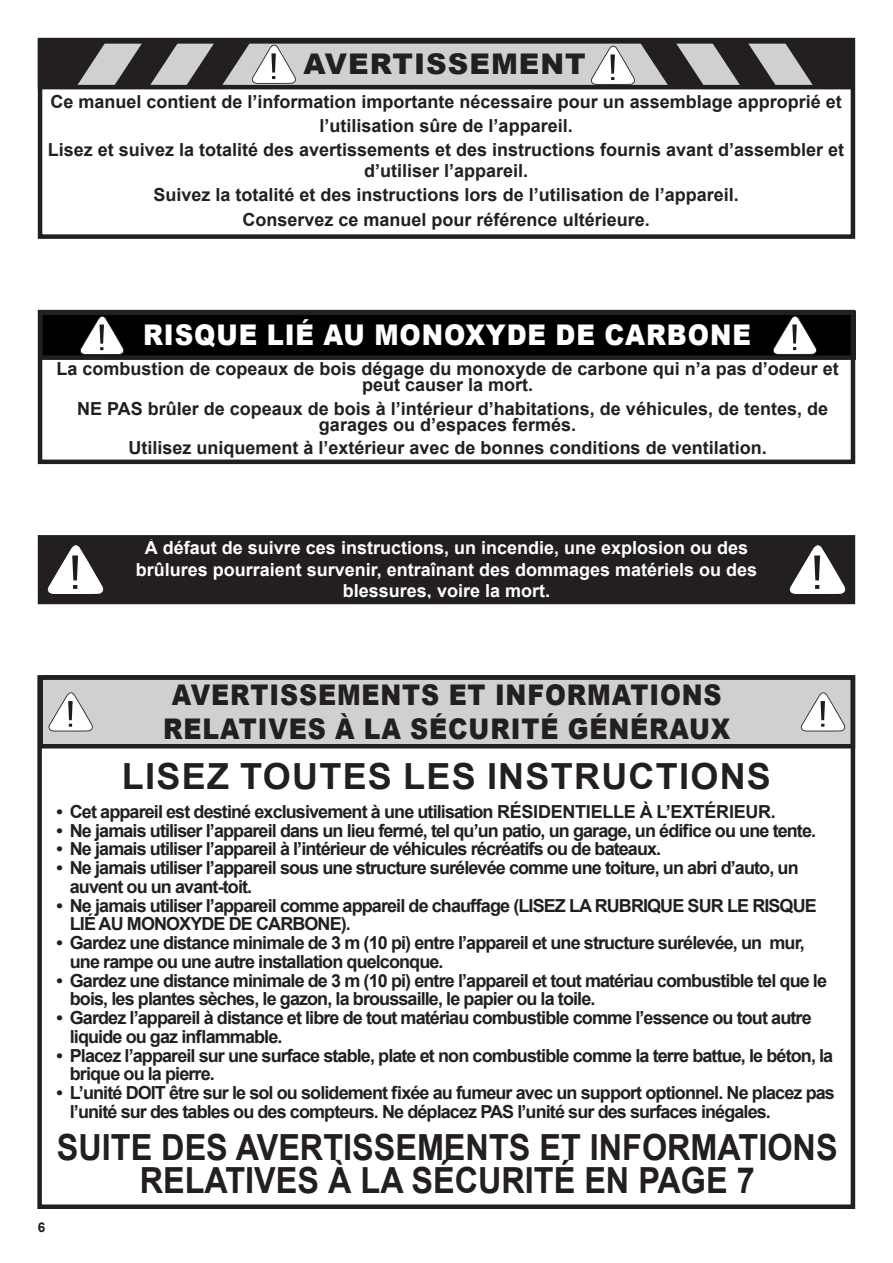
<style>
.page{position:relative;width:893px;height:1263px;background:#fff}
.page>*{position:absolute;margin:0;border:0;box-sizing:border-box;transform-origin:0 0}
.t1{font:700 36px/33px "Arial";color:#231f20;text-align:center;scale:.9 1}
.t2{font:700 36px "Arial";letter-spacing:.035em;color:#231f20}
.t3{font:900 28.5px/34.2px "Arial";letter-spacing:.035em;color:#231f20;text-align:center;scale:.88 1}
.t4{font:900 28.5px "Arial";letter-spacing:.035em;color:#fff;scale:.9 1}
.t5{font:900 28.5px "Arial";letter-spacing:.035em;color:#231f20}
.t6{font:700 18px/18.8px "Arial";letter-spacing:-.05em;color:#231f20}
.t7{font:700 18px/16.5px "Arial";color:#231f20;text-align:center}
.t8{font:700 18px/21.6px "Arial";color:#fff;text-align:center}
.t9{font:700 13.5px "Arial";color:#231f20}
</style>
<div class="page">
<div style="left:40px;top:313px;width:814px;height:45px;background:#000"></div>
<div style="left:38px;top:311px;width:818px;height:49px;border:4px solid #231f20"></div>
<div style="left:38px;top:310px;width:817px;height:154px;border:4px solid #231f20"></div>
<svg style="left:80px;top:316px;width:44px;height:39px"></svg>
<svg style="left:773px;top:316px;width:44px;height:39px"></svg>
<div style="left:40px;top:41px;width:809px;height:46px;background:#cfd0d2"></div>
<div style="left:38px;top:39px;width:813px;height:50px;border:4px solid #231f20"></div>
<svg style="left:114px;top:43px;width:66px;height:43px"></svg>
<svg style="left:72px;top:43px;width:34px;height:45px"></svg>
<div style="left:41px;top:43px;width:31px;height:45px;background:#231f20"></div>
<svg style="left:711px;top:43px;width:65px;height:43px"></svg>
<svg style="left:784px;top:43px;width:66px;height:45px"></svg>
<div style="left:818px;top:43px;width:31px;height:45px;background:#231f20"></div>
<div style="left:38px;top:38px;width:817px;height:201px;border:4px solid #231f20"></div>
<svg style="left:186px;top:41px;width:110px;height:46px"></svg>
<svg style="left:590px;top:41px;width:115px;height:46px"></svg>
<div style="left:39px;top:536px;width:815px;height:67px;background:#231f20"></div>
<div style="left:38px;top:535px;width:817px;height:69px;border:2px solid #231f20"></div>
<svg style="left:47px;top:545px;width:57px;height:49px"></svg>
<svg style="left:789px;top:545px;width:57px;height:49px"></svg>
<div style="left:41px;top:677px;width:812px;height:69px;background:#cfd0d2"></div>
<div style="left:38px;top:675px;width:817px;height:73px;border:4px solid #231f20"></div>
<div style="left:37px;top:675px;width:818px;height:534px;border:4px solid #231f20"></div>
<svg style="left:48px;top:692px;width:45px;height:39px"></svg>
<svg style="left:800px;top:692px;width:46px;height:39px"></svg>
<p class="t5" style="left:303px;top:44px;width:284px">AVERTISSEMENT</p>
<p class="t7" style="left:50px;top:93px;width:793px">Ce manuel contient de l’information importante nécessaire pour un assemblage approprié et</p>
<p class="t7" style="left:320px;top:117px;width:255px">l’utilisation sûre de l’appareil.</p>
<p class="t7" style="left:48px;top:139px;width:798px;line-height:21px">Lisez et suivez la totalité des avertissements et des instructions fournis avant d’assembler et d’utiliser l’appareil.</p>
<p class="t7" style="left:154px;top:187px;width:587px">Suivez la totalité et des instructions lors de l’utilisation de l’appareil.</p>
<p class="t7" style="left:243px;top:211px;width:409px">Conservez ce manuel pour référence ultérieure.</p>
<p class="t4" style="left:143px;top:315px;width:677px">RISQUE LIÉ AU MONOXYDE DE CARBONE</p>
<p class="t7" style="left:56px;top:360px;width:784px">La combustion de copeaux de bois dégage du monoxyde de carbone qui n’a pas d’odeur et peut causer la mort.</p>
<p class="t7" style="left:77px;top:400px;width:752px">NE PAS brûler de copeaux de bois à l’intérieur d’habitations, de véhicules, de tentes, de garages ou d’espaces fermés.</p>
<p class="t7" style="left:128px;top:440px;width:640px">Utilisez uniquement à l’extérieur avec de bonnes conditions de ventilation.</p>
<p class="t8" style="left:136px;top:537px;width:623px">À défaut de suivre ces instructions, un incendie, une explosion ou des brûlures pourraient survenir, entraînant des dommages matériels ou des blessures, voire la mort.</p>
<p class="t3" style="left:163px;top:677px;width:646px">AVERTISSEMENTS ET INFORMATIONS<br>RELATIVES À LA SÉCURITÉ GÉNÉRAUX</p>
<p class="t2" style="left:122px;top:751px;width:650px">LISEZ TOUTES LES INSTRUCTIONS</p>
<p class="t6" style="left:56px;top:802px;width:721px">• Cet appareil est destiné exclusivement à une utilisation RÉSIDENTIELLE À L’EXTÉRIEUR.</p>
<p class="t6" style="left:56px;top:821px;width:761px">• Ne jamais utiliser l’appareil dans un lieu fermé, tel qu’un patio, un garage, un édifice ou une tente.</p>
<p class="t6" style="left:56px;top:840px;width:606px">• Ne jamais utiliser l’appareil à l’intérieur de véhicules récréatifs ou de bateaux.</p>
<p class="t6" style="left:70px;top:858px;width:730px;text-indent:-14px">• Ne jamais utiliser l’appareil sous une structure surélevée comme une toiture, un abri d’auto, un auvent ou un avant-toit.</p>
<p class="t6" style="left:70px;top:896px;width:748px;text-indent:-14px">• Ne jamais utiliser l’appareil comme appareil de chauffage (LISEZ LA RUBRIQUE SUR LE RISQUE<br>LIÉ AU MONOXYDE DE CARBONE).</p>
<p class="t6" style="left:70px;top:933px;width:736px;text-indent:-14px">• Gardez une distance minimale de 3 m (10 pi) entre l’appareil et une structure surélevée, un mur, une rampe ou une autre installation quelconque.</p>
<p class="t6" style="left:70px;top:971px;width:759px;text-indent:-14px">• Gardez une distance minimale de 3 m (10 pi) entre l’appareil et tout matériau combustible tel que le bois, les plantes sèches, le gazon, la broussaille, le papier ou la toile.</p>
<p class="t6" style="left:56px;top:1008px;width:757px">• Gardez l’appareil à distance et libre de tout matériau combustible comme l’essence ou tout autre</p>
<p class="t6" style="left:70px;top:1027px;width:214px">liquide ou gaz inflammable.</p>
<p class="t6" style="left:70px;top:1046px;width:765px;text-indent:-14px">• Placez l’appareil sur une surface stable, plate et non combustible comme la terre battue, le béton, la brique ou la pierre.</p>
<p class="t6" style="left:70px;top:1083px;width:766px;text-indent:-14px">• L’unité DOIT être sur le sol ou solidement fixée au fumeur avec un support optionnel. Ne placez pas l’unité sur des tables ou des compteurs. Ne déplacez PAS l’unité sur des surfaces inégales.</p>
<p class="t9" style="left:38px;top:1218px;width:9px">6</p>
<p class="t1" style="left:57px;top:1131px;width:869px">SUITE DES AVERTISSEMENTS ET INFORMATIONS<br>RELATIVES À LA SÉCURITÉ EN PAGE 7</p>
</div>
